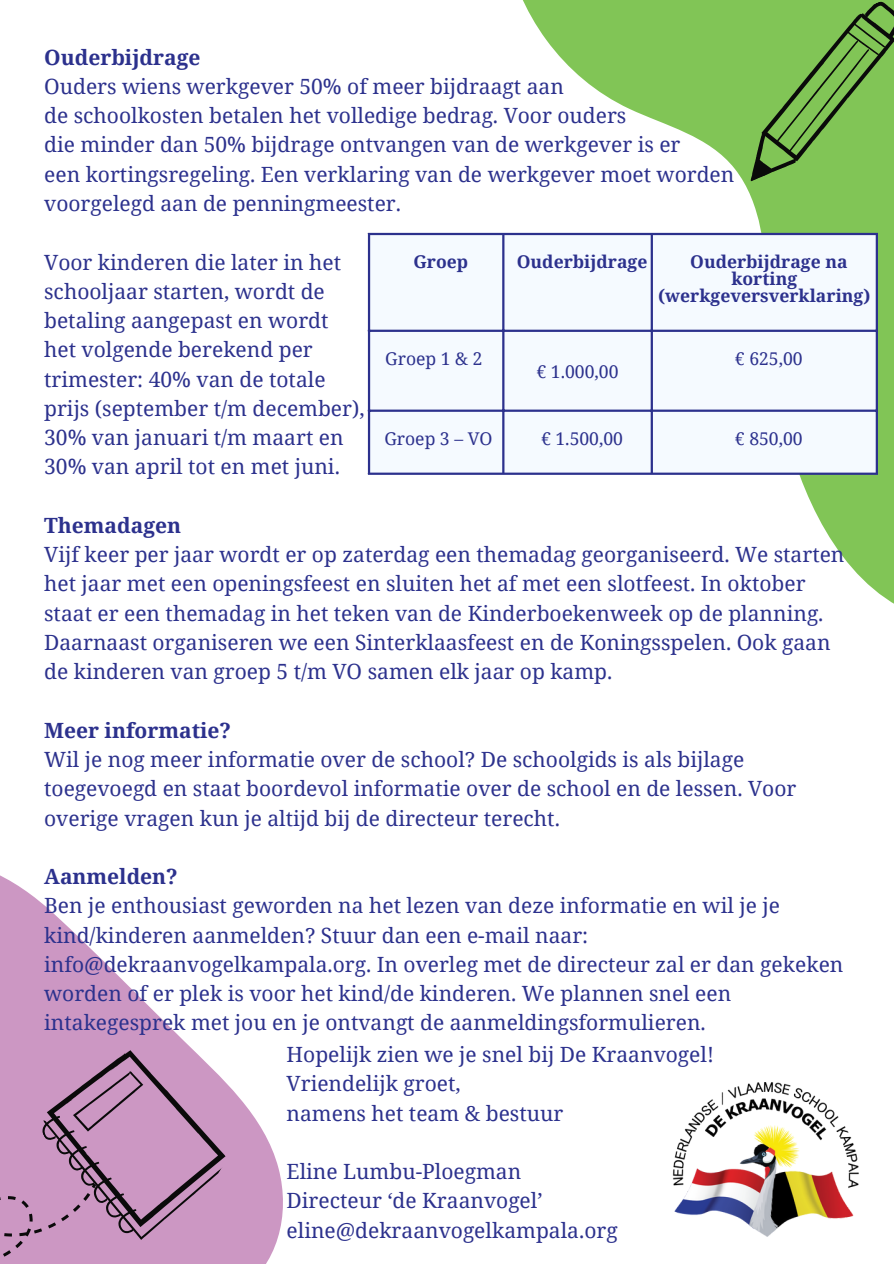
<style>
.page{position:relative;width:894px;height:1264px;background:#fff}
.page>*{position:absolute;margin:0;border:0;box-sizing:border-box;transform-origin:0 0}
.t1{font:21px/29.2px "Noto Serif";color:#2c318d}
.t2{font:700 17.55px/16.8px "Noto Serif";color:#2c318d;text-align:center}
.t3{font:17.55px "Noto Serif";color:#2c318d}
.s1{font-weight:700}
</style>
<div class="page">
<svg style="left:500px;top:0;width:393px;height:603px"></svg>
<svg style="left:0;top:875px;width:283px;height:388px"></svg>
<svg style="left:27px;top:1033px;width:215px;height:225px;background:#be91b7"></svg>
<svg style="left:67px;top:1067px;width:84px;height:67px;background:#b385ab"></svg>
<div style="left:0;top:1180px;width:96px;height:83px;background:#cc97c3"></div>
<svg style="left:705px;top:0;width:188px;height:182px;background:#7bb854"></svg>
<div style="left:370px;top:235px;width:505px;height:237px;background:#f5faff"></div>
<hr style="left:368px;top:235px;width:2px;height:237px;background:#2c318d">
<hr style="left:502px;top:235px;width:2px;height:237px;background:#2c318d">
<hr style="left:650px;top:235px;width:2px;height:237px;background:#2c318d">
<hr style="left:875px;top:235px;width:2px;height:237px;background:#2c318d">
<hr style="left:368px;top:233px;width:509px;height:2px;background:#2c318d">
<hr style="left:368px;top:330px;width:509px;height:2px;background:#2c318d">
<hr style="left:368px;top:409px;width:509px;height:3px;background:#2c318d">
<hr style="left:368px;top:472px;width:509px;height:3px;background:#2c318d">
<img style="left:672px;top:1082px;width:187px;height:155px">
<h1 class="t1" style="left:44px;top:42px;width:691px"><span class="s1">Ouderbijdrage<br></span>Ouders wiens werkgever 50% of meer bijdraagt aan<br>de schoolkosten betalen het volledige bedrag. Voor ouders<br>die minder dan 50% bijdrage ontvangen van de werkgever is er<br>een kortingsregeling. Een verklaring van de werkgever moet worden voorgelegd aan de penningmeester.</h1>
<h1 class="t1" style="left:44px;top:247px;width:322px">Voor kinderen die later in het schooljaar starten, wordt de betaling aangepast en wordt het volgende berekend per trimester: 40% van de totale prijs (september t/m december),<br>30% van januari t/m maart en<br>30% van april tot en met juni.</h1>
<h1 class="t1" style="left:44px;top:510px;width:801px"><span class="s1">Themadagen<br></span>Vijf keer per jaar wordt er op zaterdag een themadag georganiseerd. We starten het jaar met een openingsfeest en sluiten het af met een slotfeest. In oktober staat er een themadag in het teken van de Kinderboekenweek op de planning.<br>Daarnaast organiseren we een Sinterklaasfeest en de Koningsspelen. Ook gaan de kinderen van groep 5 t/m VO samen elk jaar op kamp.</h1>
<h1 class="t1" style="left:44px;top:715px;width:753px"><span class="s1">Meer informatie?<br></span>Wil je nog meer informatie over de school? De schoolgids is als bijlage toegevoegd en staat boordevol informatie over de school en de lessen. Voor overige vragen kun je altijd bij de directeur terecht.</h1>
<h1 class="t1" style="left:44px;top:861px;width:800px"><span class="s1">Aanmelden?<br></span>Ben je enthousiast geworden na het lezen van deze informatie en wil je je kind/kinderen aanmelden? Stuur dan een e-mail naar: info@dekraanvogelkampala.org. In overleg met de directeur zal er dan gekeken worden of er plek is voor het kind/de kinderen. We plannen snel een intakegesprek met jou en je ontvangt de aanmeldingsformulieren.</h1>
<p class="t2" style="left:413px;top:253px;width:56px">Groep</p>
<p class="t2" style="left:516px;top:253px;width:132px">Ouderbijdrage</p>
<p class="t2" style="left:658px;top:253px;width:213px">Ouderbijdrage na korting (werkgeversverklaring)</p>
<p class="t3" style="left:385px;top:346px;width:99px">Groep 1 &amp; 2</p>
<p class="t3" style="left:734px;top:346px;width:69px">€ 625,00</p>
<p class="t3" style="left:536px;top:359px;width:83px">€ 1.000,00</p>
<p class="t3" style="left:384px;top:426px;width:110px">Groep 3 – VO</p>
<p class="t3" style="left:541px;top:426px;width:83px">€ 1.500,00</p>
<p class="t3" style="left:734px;top:426px;width:69px">€ 850,00</p>
<p class="t1" style="left:286px;top:1039px;width:429px">Hopelijk zien we je snel bij De Kraanvogel!<br>Vriendelijk groet,<br>namens het team &amp; bestuur</p>
<p class="t1" style="left:286px;top:1156px;width:332px">Eline Lumbu-Ploegman<br>Directeur ‘de Kraanvogel’ eline@dekraanvogelkampala.org</p>
</div>
